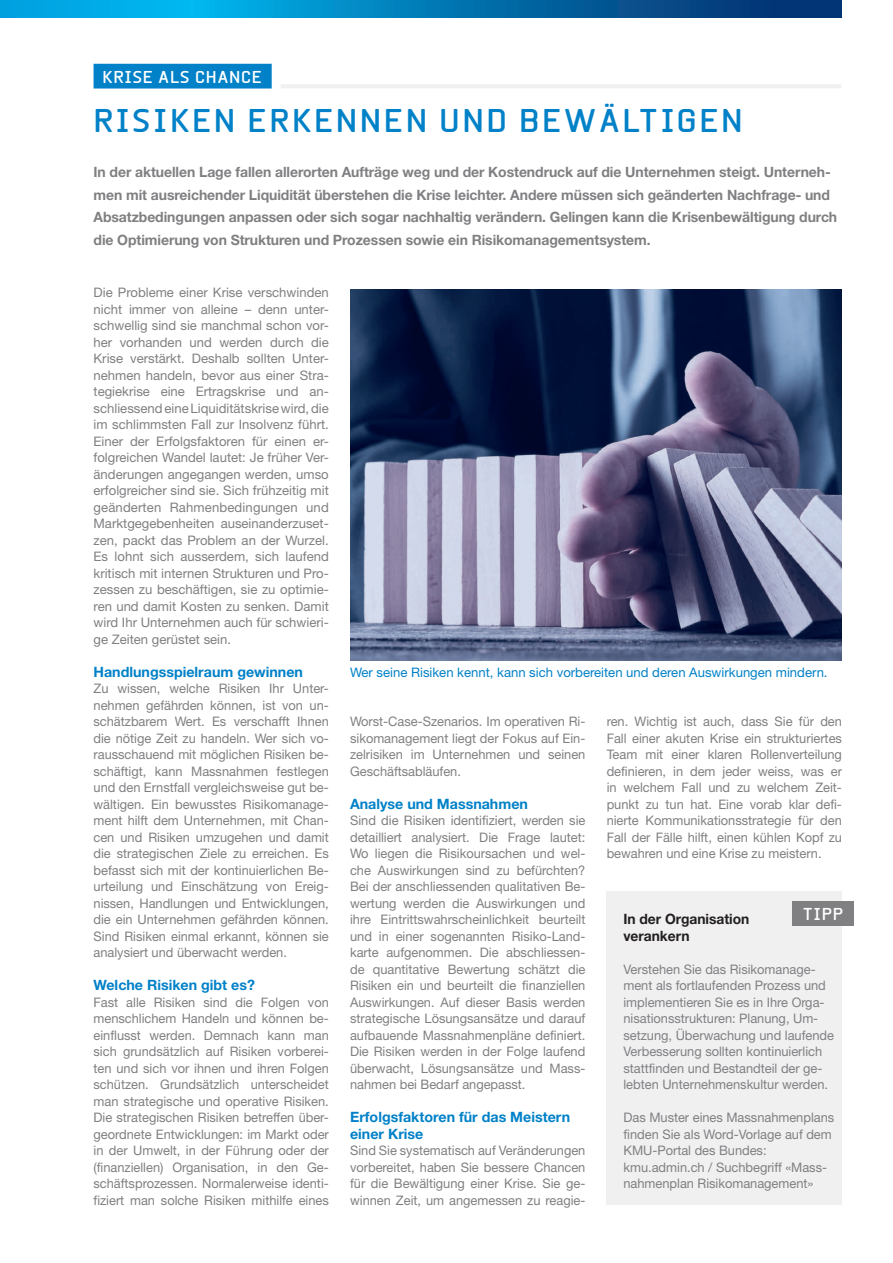
<style>
.page{position:relative;width:893px;height:1263px;background:#fff}
.page>*{position:absolute;margin:0;border:0;box-sizing:border-box;transform-origin:0 0}
.t1{font:700 31.5px "Beta Sans";letter-spacing:.075em;color:#0081c8}
.t2{font:700 16.5px "Beta Sans";letter-spacing:.04em;color:#fff}
.t3{font:700 14.25px/22.5px "Helvetica Neue LT Std";letter-spacing:-.005em;color:#808083}
.t4{font:700 14.25px/16.5px "Helvetica Neue LT Std";color:#0081c8}
.t5{font:700 14.25px/16.5px "Helvetica Neue LT Std";color:#231f20}
.t6{font:13.2px/16.5px "Helvetica Neue LT Std";color:#808083;text-align:justify}
.t7{font:13.2px "Helvetica Neue LT Std";color:#0081c8}
</style>
<div class="page">
<svg style="left:0;top:0;width:842px;height:17px;background:#0179b5"></svg>
<div style="left:94px;top:64px;width:178px;height:25px;background:#0081c8"></div>
<hr style="left:281px;top:84px;width:560px;height:4px;background:#f0f0f1">
<img style="left:350px;top:290px;width:492px;height:370px">
<div style="left:607px;top:891px;width:235px;height:314px;background:#f0f0f1"></div>
<div style="left:792px;top:901px;width:62px;height:24px;background:#808083"></div>
<p class="t2" style="left:102px;top:67px;width:161px">KRISE ALS CHANCE</p>
<h1 class="t1" style="left:94px;top:102px;width:651px">RISIKEN ERKENNEN UND BEWÄLTIGEN</h1>
<p class="t3" style="left:94px;top:160px;width:745px">In der aktuellen Lage fallen allerorten Aufträge weg und der Kostendruck auf die Unternehmen steigt. Unterneh&shy;men mit ausreichender Liquidität überstehen die Krise leichter. Andere müssen sich geänderten Nachfrage- und Absatzbedingungen anpassen oder sich sogar nachhaltig verändern. Gelingen kann die Krisenbewältigung durch die Optimierung von Strukturen und Prozessen sowie ein Risikomanagementsystem.</p>
<p class="t6" style="left:94px;top:284px;width:237px">Die Probleme einer Krise verschwinden nicht immer von alleine – denn unter&shy;schwellig sind sie manchmal schon vor&shy;her vorhanden und werden durch die Krise verstärkt. Deshalb sollten Unter&shy;nehmen handeln, bevor aus einer Stra&shy;tegiekrise eine Ertragskrise und an&shy;schliessend eine Liquiditätskrise wird, die im schlimmsten Fall zur Insolvenz führt.<br>Einer der Erfolgsfaktoren für einen er&shy;folgreichen Wandel lautet: Je früher Ver&shy;änderungen angegangen werden, umso erfolgreicher sind sie. Sich frühzeitig mit geänderten Rahmenbedingungen und Marktgegebenheiten auseinanderzuset&shy;zen, packt das Problem an der Wurzel.<br>Es lohnt sich ausserdem, sich laufend kritisch mit internen Strukturen und Pro&shy;zessen zu beschäftigen, sie zu optimie&shy;ren und damit Kosten zu senken. Damit wird Ihr Unternehmen auch für schwieri&shy;ge Zeiten gerüstet sein.</p>
<p class="t4" style="left:94px;top:663px;width:211px">Handlungsspielraum gewinnen</p>
<p class="t6" style="left:94px;top:680px;width:237px">Zu wissen, welche Risiken Ihr Unter&shy;nehmen gefährden können, ist von un&shy;schätzbarem Wert. Es verschafft Ihnen die nötige Zeit zu handeln. Wer sich vo&shy;rausschauend mit möglichen Risiken be&shy;schäftigt, kann Massnahmen festlegen und den Ernstfall vergleichsweise gut be&shy;wältigen. Ein bewusstes Risikomanage&shy;ment hilft dem Unternehmen, mit Chan&shy;cen und Risiken umzugehen und damit die strategischen Ziele zu erreichen. Es befasst sich mit der kontinuierlichen Be&shy;urteilung und Einschätzung von Ereig&shy;nissen, Handlungen und Entwicklungen, die ein Unternehmen gefährden können.<br>Sind Risiken einmal erkannt, können sie analysiert und überwacht werden.</p>
<p class="t4" style="left:94px;top:976px;width:163px">Welche Risiken gibt es?</p>
<p class="t6" style="left:94px;top:993px;width:237px">Fast alle Risiken sind die Folgen von menschlichem Handeln und können be&shy;einflusst werden. Demnach kann man sich grundsätzlich auf Risiken vorberei&shy;ten und sich vor ihnen und ihren Folgen schützen. Grundsätzlich unterscheidet man strategische und operative Risiken.<br>Die strategischen Risiken betreffen über&shy;geordnete Entwicklungen: im Markt oder in der Umwelt, in der Führung oder der (finanziellen) Organisation, in den Ge&shy;schäftsprozessen. Normalerweise identi&shy;fiziert man solche Risiken mithilfe eines</p>
<p class="t7" style="left:350px;top:664px;width:479px">Wer seine Risiken kennt, kann sich vorbereiten und deren Auswirkungen mindern.</p>
<p class="t6" style="left:350px;top:713px;width:237px">Worst-Case-Szenarios. Im operativen Ri&shy;sikomanagement liegt der Fokus auf Ein&shy;zelrisiken im Unternehmen und seinen Geschäftsabläufen.</p>
<p class="t4" style="left:350px;top:795px;width:179px">Analyse und Massnahmen</p>
<p class="t6" style="left:350px;top:812px;width:237px">Sind die Risiken identifiziert, werden sie detailliert analysiert. Die Frage lautet:<br>Wo liegen die Risikoursachen und wel&shy;che Auswirkungen sind zu befürchten?<br>Bei der anschliessenden qualitativen Be&shy;wertung werden die Auswirkungen und ihre Eintrittswahrscheinlichkeit beurteilt und in einer sogenannten Risiko-Land&shy;karte aufgenommen. Die abschliessen&shy;de quantitative Bewertung schätzt die Risiken ein und beurteilt die finanziellen Auswirkungen. Auf dieser Basis werden strategische Lösungsansätze und darauf aufbauende Massnahmenpläne definiert.<br>Die Risiken werden in der Folge laufend überwacht, Lösungsansätze und Mass&shy;nahmen bei Bedarf angepasst.</p>
<p class="t4" style="left:350px;top:1108px;width:222px">Erfolgsfaktoren für das Meistern einer Krise</p>
<p class="t6" style="left:350px;top:1142px;width:237px">Sind Sie systematisch auf Veränderungen vorbereitet, haben Sie bessere Chancen für die Bewältigung einer Krise. Sie ge&shy;winnen Zeit, um angemessen zu reagie-</p>
<p class="t6" style="left:607px;top:713px;width:237px">ren. Wichtig ist auch, dass Sie für den Fall einer akuten Krise ein strukturiertes Team mit einer klaren Rollenverteilung definieren, in dem jeder weiss, was er in welchem Fall und zu welchem Zeit&shy;punkt zu tun hat. Eine vorab klar defi&shy;nierte Kommunikationsstrategie für den Fall der Fälle hilft, einen kühlen Kopf zu bewahren und eine Krise zu meistern.</p>
<p class="t2" style="left:803px;top:904px;width:42px">TIPP</p>
<p class="t5" style="left:623px;top:910px;width:127px">In der Organisation verankern</p>
<p class="t6" style="left:623px;top:960px;width:212px;text-align:left">Verstehen Sie das Risikomanage&shy;ment als fortlaufenden Prozess und implementieren Sie es in Ihre Orga&shy;nisationsstrukturen: Planung, Um&shy;setzung, Überwachung und laufende Verbesserung sollten kontinuierlich stattfinden und Bestandteil der ge&shy;lebten Unternehmenskultur werden.</p>
<p class="t6" style="left:623px;top:1109px;width:212px;text-align:left">Das Muster eines Massnahmenplans finden Sie als Word-Vorlage auf dem<br>KMU-Portal des Bundes: kmu.admin.ch / Suchbegriff «Mass&shy;nahmenplan Risikomanagement»</p>
</div>
